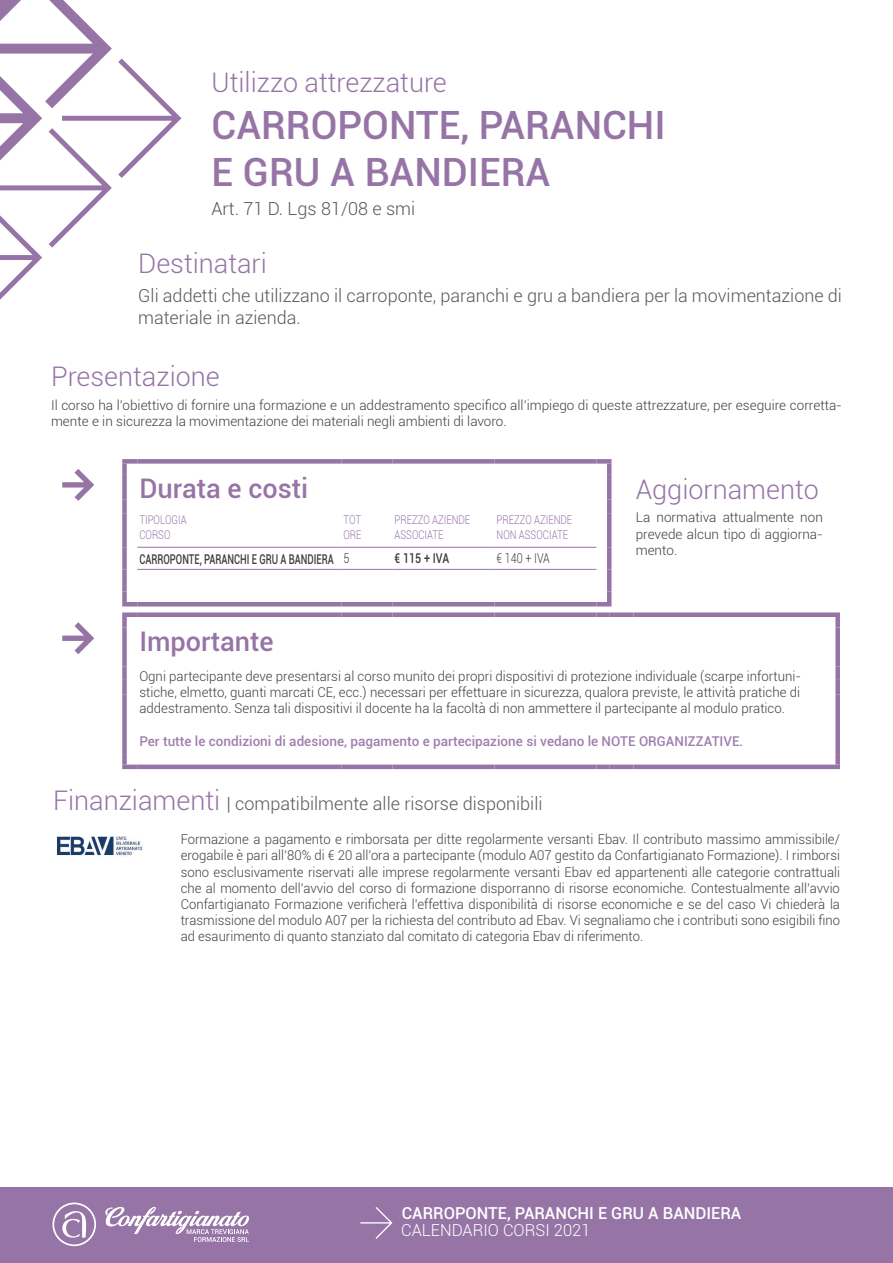
<style>
.page{position:relative;width:893px;height:1263px;background:#fff}
.page>*{position:absolute;margin:0;border:0;box-sizing:border-box;transform-origin:0 0}
.t1{font:500 39px/46.8px "Roboto";color:#9674a6}
.t2{font:300 27px "Roboto";color:#9674a6}
.t3{font:500 27px "Roboto";color:#9674a6}
.t4{font:300 18px/21.6px "Roboto";color:#57585a}
.t5{font:500 16.5px "Roboto";color:#fff}
.t6{font:300 16.5px "Roboto";color:#fff}
.t7{font:300 13.5px/16.2px "Roboto";color:#3e3e3f;text-align:justify}
.t8{font:500 13.5px "Roboto";color:#9e7ead}
.t9{font:500 13.5px "Roboto";color:#3e3e3f;scale:.7 1}
.t10{font:500 13.5px "Roboto";color:#3e3e3f;scale:.8 1}
.t11{font:300 13.5px "Roboto";color:#3e3e3f;scale:.8 1}
.t12{font:300 12px/14.4px "Roboto";color:#9674a6;scale:.8 1}
.s1{font-weight:300}
.s2{font-size:27px;color:#9674a6}
</style>
<div class="page">
<div style="left:0;top:1187px;width:893px;height:76px;background:#9674a6"></div>
<svg style="left:360px;top:1207px;width:32px;height:32px"></svg>
<svg style="left:52px;top:1202px;width:44px;height:44px"></svg>
<svg style="left:105px;top:1207px;width:144px;height:35px"></svg>
<svg style="left:0;top:0;width:181px;height:300px"></svg>
<img style="left:57px;top:836px;width:86px;height:20px">
<svg style="left:62px;top:469px;width:32px;height:32px"></svg>
<svg style="left:62px;top:622px;width:32px;height:32px"></svg>
<svg style="left:137px;top:513px;width:475px;height:34px"></svg>
<div style="left:122px;top:459px;width:15px;height:5px;background:#9674a6"></div>
<div style="left:122px;top:464px;width:5px;height:10px;background:#9674a6"></div>
<div style="left:137px;top:459px;width:204px;height:5px;background:#9674a6"></div>
<div style="left:341px;top:459px;width:51px;height:5px;background:#9674a6"></div>
<div style="left:392px;top:459px;width:102px;height:5px;background:#9674a6"></div>
<div style="left:494px;top:459px;width:102px;height:5px;background:#9674a6"></div>
<div style="left:122px;top:474px;width:5px;height:26px;background:#9674a6"></div>
<div style="left:122px;top:500px;width:5px;height:13px;background:#9674a6"></div>
<div style="left:122px;top:513px;width:5px;height:34px;background:#9674a6"></div>
<div style="left:122px;top:547px;width:5px;height:22px;background:#9674a6"></div>
<div style="left:122px;top:569px;width:5px;height:22px;background:#9674a6"></div>
<div style="left:122px;top:591px;width:5px;height:11px;background:#9674a6"></div>
<hr style="left:122px;top:602px;width:15px;height:4px;background:#9674a6">
<hr style="left:137px;top:602px;width:204px;height:4px;background:#9674a6">
<hr style="left:341px;top:602px;width:51px;height:4px;background:#9674a6">
<hr style="left:392px;top:602px;width:102px;height:4px;background:#9674a6">
<hr style="left:494px;top:602px;width:102px;height:4px;background:#9674a6">
<hr style="left:137px;top:569px;width:204px;height:1px;background:#9674a6">
<hr style="left:341px;top:569px;width:51px;height:1px;background:#9674a6">
<hr style="left:392px;top:569px;width:102px;height:1px;background:#9674a6">
<hr style="left:494px;top:569px;width:102px;height:1px;background:#9674a6">
<hr style="left:137px;top:547px;width:204px;height:1px;background:#9674a6">
<hr style="left:341px;top:547px;width:51px;height:1px;background:#9674a6">
<hr style="left:392px;top:547px;width:102px;height:1px;background:#9674a6">
<hr style="left:494px;top:547px;width:102px;height:1px;background:#9674a6">
<div style="left:596px;top:459px;width:15px;height:5px;background:#9674a6"></div>
<hr style="left:596px;top:602px;width:15px;height:4px;background:#9674a6">
<hr style="left:607px;top:464px;width:4px;height:10px;background:#9674a6">
<hr style="left:607px;top:474px;width:4px;height:26px;background:#9674a6">
<hr style="left:607px;top:500px;width:4px;height:13px;background:#9674a6">
<hr style="left:607px;top:513px;width:4px;height:34px;background:#9674a6">
<hr style="left:607px;top:547px;width:4px;height:22px;background:#9674a6">
<hr style="left:607px;top:569px;width:4px;height:22px;background:#9674a6">
<hr style="left:607px;top:591px;width:4px;height:11px;background:#9674a6">
<div style="left:122px;top:612px;width:15px;height:5px;background:#9674a6"></div>
<div style="left:122px;top:617px;width:5px;height:10px;background:#9674a6"></div>
<div style="left:137px;top:612px;width:204px;height:5px;background:#9674a6"></div>
<div style="left:341px;top:612px;width:51px;height:5px;background:#9674a6"></div>
<div style="left:392px;top:612px;width:102px;height:5px;background:#9674a6"></div>
<div style="left:494px;top:612px;width:102px;height:5px;background:#9674a6"></div>
<div style="left:122px;top:627px;width:5px;height:26px;background:#9674a6"></div>
<div style="left:122px;top:653px;width:5px;height:14px;background:#9674a6"></div>
<div style="left:122px;top:667px;width:5px;height:13px;background:#9674a6"></div>
<div style="left:122px;top:680px;width:5px;height:14px;background:#9674a6"></div>
<div style="left:122px;top:694px;width:5px;height:60px;background:#9674a6"></div>
<div style="left:122px;top:754px;width:5px;height:11px;background:#9674a6"></div>
<hr style="left:122px;top:765px;width:15px;height:4px;background:#9674a6">
<hr style="left:137px;top:765px;width:204px;height:4px;background:#9674a6">
<hr style="left:341px;top:765px;width:51px;height:4px;background:#9674a6">
<hr style="left:392px;top:765px;width:102px;height:4px;background:#9674a6">
<div style="left:825px;top:612px;width:15px;height:5px;background:#9674a6"></div>
<div style="left:835px;top:617px;width:5px;height:10px;background:#9674a6"></div>
<div style="left:835px;top:627px;width:5px;height:26px;background:#9674a6"></div>
<div style="left:835px;top:653px;width:5px;height:14px;background:#9674a6"></div>
<div style="left:835px;top:667px;width:5px;height:13px;background:#9674a6"></div>
<div style="left:835px;top:680px;width:5px;height:14px;background:#9674a6"></div>
<div style="left:835px;top:694px;width:5px;height:60px;background:#9674a6"></div>
<div style="left:835px;top:754px;width:5px;height:11px;background:#9674a6"></div>
<hr style="left:825px;top:765px;width:15px;height:4px;background:#9674a6">
<div style="left:596px;top:612px;width:13px;height:5px;background:#9674a6"></div>
<div style="left:609px;top:612px;width:13px;height:5px;background:#9674a6"></div>
<div style="left:622px;top:612px;width:12px;height:5px;background:#9674a6"></div>
<div style="left:634px;top:612px;width:191px;height:5px;background:#9674a6"></div>
<hr style="left:494px;top:765px;width:102px;height:4px;background:#9674a6">
<hr style="left:596px;top:765px;width:13px;height:4px;background:#9674a6">
<hr style="left:609px;top:765px;width:13px;height:4px;background:#9674a6">
<hr style="left:622px;top:765px;width:12px;height:4px;background:#9674a6">
<hr style="left:634px;top:765px;width:191px;height:4px;background:#9674a6">
<h2 class="t2" style="left:212px;top:64px;width:237px">Utilizzo attrezzature</h2>
<h1 class="t1" style="left:212px;top:100px;width:456px">CARROPONTE, PARANCHI<br>E GRU A BANDIERA</h1>
<h3 class="t4" style="left:212px;top:197px;width:205px">Art. 71 D. Lgs 81/08 e smi</h3>
<h2 class="t2" style="left:138px;top:244px;width:130px">Destinatari</h2>
<h3 class="t4" style="left:138px;top:284px;width:705px">Gli addetti che utilizzano il carroponte, paranchi e gru a bandiera per la movimentazione di materiale in azienda.</h3>
<h2 class="t2" style="left:51px;top:358px;width:170px">Presentazione</h2>
<p class="t7" style="left:51px;top:396px;width:792px">Il corso ha l’obiettivo di fornire una formazione e un addestramento specifico all’impiego di queste attrezzature, per eseguire corretta&shy;mente e in sicurezza la movimentazione dei materiali negli ambienti di lavoro.</p>
<h2 class="t3" style="left:139px;top:469px;width:170px">Durata e costi</h2>
<h2 class="t2" style="left:636px;top:470px;width:185px">Aggiornamento</h2>
<p class="t7" style="left:636px;top:509px;width:189px">La normativa attualmente non prevede alcun tipo di aggiorna&shy;mento.</p>
<p class="t12" style="left:139px;top:512px;width:61px">TIPOLOGIA<br>CORSO</p>
<p class="t12" style="left:343px;top:512px;width:24px">TOT<br>ORE</p>
<p class="t12" style="left:394px;top:512px;width:96px">PREZZO AZIENDE<br>ASSOCIATE</p>
<p class="t12" style="left:497px;top:512px;width:96px">PREZZO AZIENDE<br>NON ASSOCIATE</p>
<p class="t9" style="left:139px;top:549px;width:302px">CARROPONTE, PARANCHI E GRU A BANDIERA <span class="s1">5</span></p>
<p class="t10" style="left:394px;top:549px;width:70px">€ 115 + IVA</p>
<p class="t11" style="left:497px;top:549px;width:68px">€ 140 + IVA</p>
<h2 class="t3" style="left:139px;top:622px;width:136px">Importante</h2>
<p class="t7" style="left:139px;top:667px;width:663px">Ogni partecipante deve presentarsi al corso munito dei propri dispositivi di protezione individuale (scarpe infortuni&shy;stiche, elmetto, guanti marcati CE, ecc.) necessari per effettuare in sicurezza, qualora previste, le attività pratiche di addestramento. Senza tali dispositivi il docente ha la facoltà di non ammettere il partecipante al modulo pratico.</p>
<p class="t8" style="left:139px;top:731px;width:605px">Per tutte le condizioni di adesione, pagamento e partecipazione si vedano le NOTE ORGANIZZATIVE.</p>
<h3 class="t4" style="left:53px;top:792px;width:491px"><span class="s2">Finanziamenti</span> | compatibilmente alle risorse disponibili</h3>
<p class="t7" style="left:181px;top:831px;width:661px">Formazione a pagamento e rimborsata per ditte regolarmente versanti Ebav. Il contributo massimo ammissibile/ erogabile è pari all’80% di € 20 all’ora a partecipante (modulo A07 gestito da Confartigianato Formazione). I rimborsi sono esclusivamente riservati alle imprese regolarmente versanti Ebav ed appartenenti alle categorie contrattuali che al momento dell’avvio del corso di formazione disporranno di risorse economiche. Contestualmente all’avvio Confartigianato Formazione verificherà l’effettiva disponibilità di risorse economiche e se del caso Vi chiederà la trasmissione del modulo A07 per la richiesta del contributo ad Ebav. Vi segnaliamo che i contributi sono esigibili fino ad esaurimento di quanto stanziato dal comitato di categoria Ebav di riferimento.</p>
<p class="t5" style="left:402px;top:1201px;width:341px">CARROPONTE, PARANCHI E GRU A BANDIERA</p>
<p class="t6" style="left:401px;top:1218px;width:191px">CALENDARIO CORSI 2021</p>
</div>
